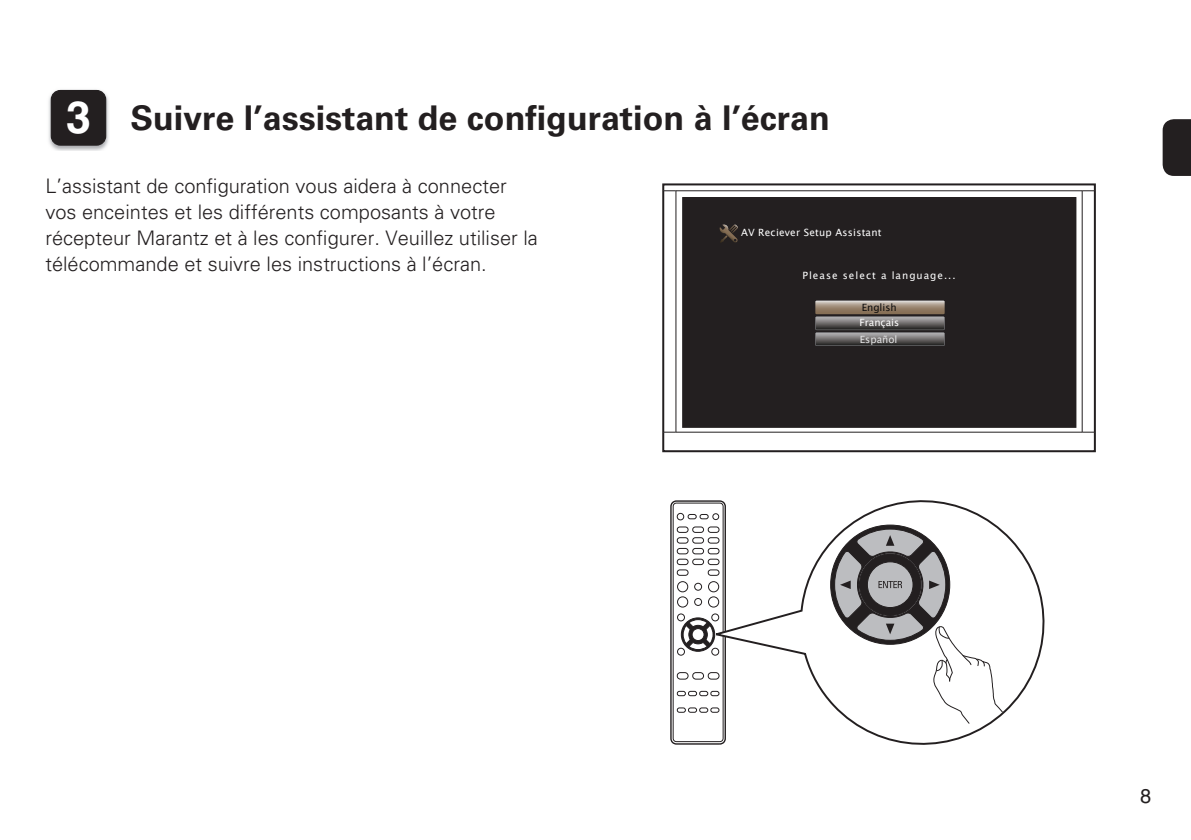
<style>
.page{position:relative;width:1191px;height:840px;background:#fff}
.page>*{position:absolute;margin:0;border:0;box-sizing:border-box;transform-origin:0 0}
.t1{font:700 34px "Univers LT Std";color:#231f20}
.t2{font:300 20px/26px "Univers LT Std";color:#231f20}
.t3{font:20px "Helvetica LT Std";color:#231f20}
.t4{font:10px "Lucida Sans Unicode";letter-spacing:.02em;color:#fff}
.t5{font:10px "Lucida Sans Unicode";letter-spacing:.1em;color:#fff}
.t6{font:10px "Lucida Sans Unicode";color:#fff}
.t7{font:10px "Lucida Sans Unicode";color:#e4e4e5}
.t8{font:10px "Lucida Sans Unicode";color:#0e0d0d}
.s1{font-family:"Helvetica LT Std";font-size:44.8px;color:#fff}
</style>
<div class="page">
<svg style="left:1162px;top:119px;width:29px;height:57px;background:#2f2b2c"></svg>
<img style="left:48px;top:89px;width:61px;height:62px">
<div style="left:51px;top:90px;width:55px;height:55px;background:#231f20;border-radius:9px"></div>
<div style="left:51px;top:90px;width:55px;height:56px;border:1px solid #231f20;border-radius:9px"></div>
<div style="left:662px;top:183px;width:433px;height:269px;border:2px solid #231f20"></div>
<hr style="left:663px;top:190px;width:431px;height:1px;background:#231f20">
<hr style="left:663px;top:431px;width:431px;height:1px;background:#231f20">
<hr style="left:675px;top:191px;width:1px;height:241px;background:#231f20">
<hr style="left:1081px;top:191px;width:1px;height:241px;background:#231f20">
<div style="left:683px;top:198px;width:392px;height:229px;background:#231f20"></div>
<svg style="left:719px;top:224px;width:19px;height:19px"></svg>
<svg style="left:815px;top:300px;width:129px;height:46px;background:#766f6a"></svg>
<svg style="left:670px;top:500px;width:38px;height:245px"></svg>
<svg style="left:708px;top:500px;width:337px;height:245px"></svg>
<svg style="left:830px;top:524px;width:173px;height:199px"></svg>
<h1 class="t1" style="left:66px;top:98px;width:765px"><span class="s1">3</span> Suivre l’assistant de configuration à l’écran</h1>
<p class="t2" style="left:45px;top:172px;width:494px">L’assistant de configuration vous aidera à connecter vos enceintes et les différents composants à votre récepteur Marantz et à les configurer. Veuillez utiliser la télécommande et suivre les instructions à l’écran.</p>
<p class="t4" style="left:741px;top:225px;width:142px">AV Reciever Setup Assistant</p>
<p class="t5" style="left:802px;top:268px;width:155px">Please select a language...</p>
<p class="t6" style="left:859px;top:314px;width:41px">Français</p>
<p class="t7" style="left:860px;top:331px;width:39px">Español</p>
<p class="t8" style="left:861px;top:299px;width:36px">English</p>
<p class="t3" style="left:1140px;top:784px;width:13px">8</p>
</div>
